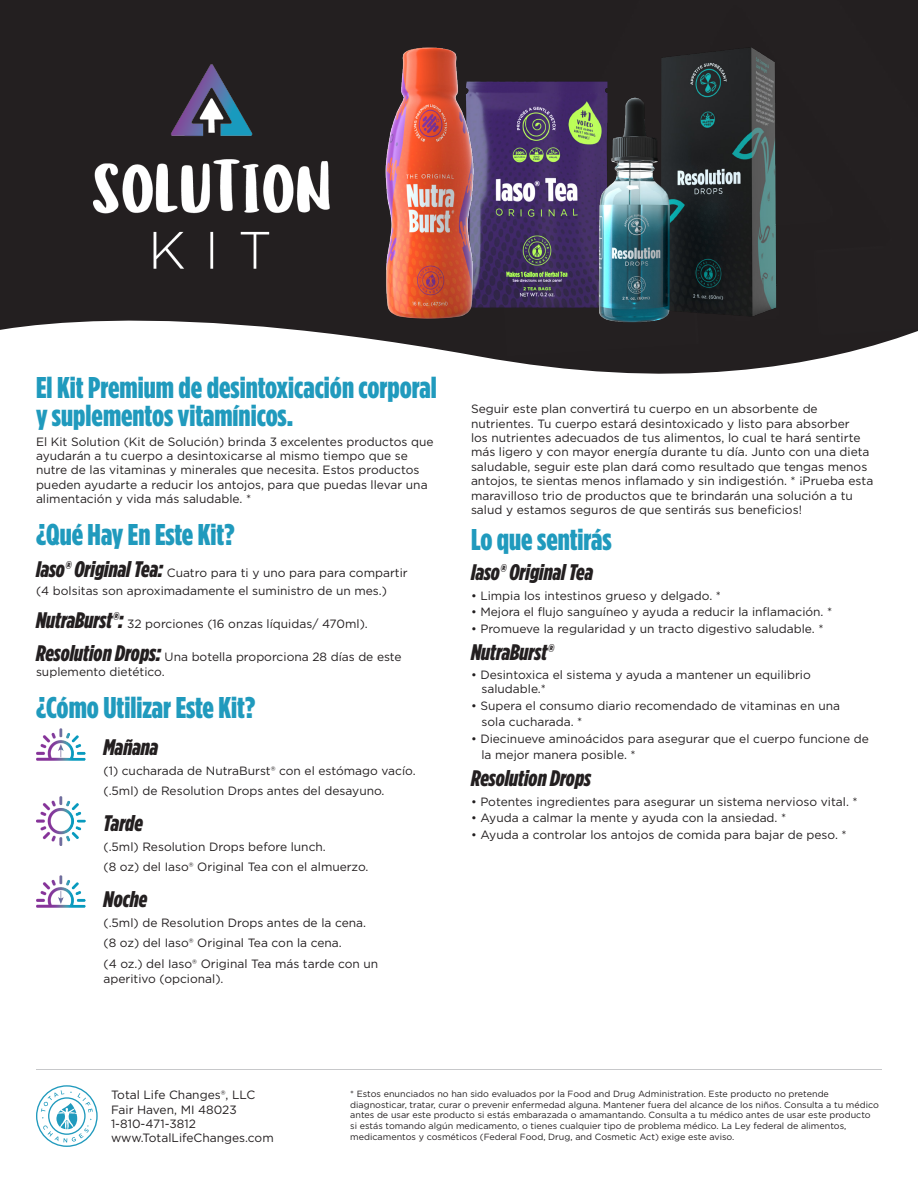
<style>
.page{position:relative;width:918px;height:1188px;background:#fff}
.page>*{position:absolute;margin:0;border:0;box-sizing:border-box;transform-origin:0 0}
.Headers{font:900 30px/28.5px "Gotham Condensed";color:#209abd}
.Description{font:900 30px "Gotham Condensed";color:#209abd}
.Description-2{font:italic 900 22.5px "Gotham Condensed";color:#231f20}
.Igredient_Subhead{font:italic 900 22.5px "Gotham Condensed";color:#231f20}
.Description-3{font:12px/14.4px "Gotham";color:#231f20}
.t1{font:9px/10.8px "Gotham";color:#231f20}
.s1{font-family:"Gotham Condensed";font-weight:900;font-style:italic;font-size:22.5px}
</style>
<div class="page">
<svg style="left:0;top:0;width:801px;height:374px;fill:#231f20"></svg>
<div style="left:484px;top:0;width:434px;height:349px;background:#242021"></div>
<hr style="left:36px;top:1069px;width:846px;height:1px;background:#c7c8ca">
<svg style="left:36px;top:1085px;width:62px;height:62px"></svg>
<img style="left:361px;top:362px;width:350px;height:9px">
<img style="left:513px;top:13px;width:349px;height:349px">
<img style="left:255px;top:14px;width:349px;height:349px">
<img style="left:93px;top:64px;width:237px;height:205px">
<img style="left:36px;top:729px;width:49px;height:32px">
<img style="left:36px;top:796px;width:49px;height:50px">
<img style="left:36px;top:875px;width:49px;height:32px">
<p class="Headers" style="left:36px;top:373px;width:402px">El Kit Premium de desintoxicación corporal y suplementos vitamínicos.</p>
<p class="Description-3" style="left:36px;top:434px;width:399px">El Kit Solution (Kit de Solución) brinda 3 excelentes productos que ayudarán a tu cuerpo a desintoxicarse al mismo tiempo que se nutre de las vitaminas y minerales que necesita. Estos productos pueden ayudarte a reducir los antojos, para que puedas llevar una alimentación y vida más saludable. *</p>
<p class="Headers" style="left:36px;top:520px;width:200px">¿Qué Hay En Este Kit?</p>
<p class="Description-3" style="left:36px;top:565px;width:373px"><span class="s1">Iaso® Original Tea:</span> Cuatro para ti y uno para para compartir</p>
<p class="Description-3" style="left:36px;top:583px;width:353px">(4 bolsitas son aproximadamente el suministro de un mes.)</p>
<p class="Description-3" style="left:36px;top:616px;width:333px"><span class="s1">NutraBurst®:</span> 32 porciones (16 onzas líquidas/ 470ml).</p>
<p class="Description-3" style="left:36px;top:649px;width:367px;line-height:15px"><span class="s1">Resolution Drops:</span> Una botella proporciona 28 días de este suplemento dietético.</p>
<p class="Headers" style="left:36px;top:693px;width:221px">¿Cómo Utilizar Este Kit?</p>
<p class="Description-2" style="left:104px;top:734px;width:56px">Mañana</p>
<p class="Description-3" style="left:104px;top:763px;width:314px">(1) cucharada de NutraBurst® con el estómago vacío.</p>
<p class="Description-3" style="left:104px;top:783px;width:283px">(.5ml) de Resolution Drops antes del desayuno.</p>
<p class="Igredient_Subhead" style="left:104px;top:810px;width:41px">Tarde</p>
<p class="Description-3" style="left:104px;top:839px;width:224px">(.5ml) Resolution Drops before lunch.</p>
<p class="Description-3" style="left:104px;top:859px;width:267px">(8 oz) del Iaso® Original Tea con el almuerzo.</p>
<p class="Igredient_Subhead" style="left:104px;top:886px;width:45px">Noche</p>
<p class="Description-3" style="left:104px;top:915px;width:264px">(.5ml) de Resolution Drops antes de la cena.</p>
<p class="Description-3" style="left:104px;top:935px;width:240px">(8 oz) del Iaso® Original Tea con la cena.</p>
<p class="Description-3" style="left:104px;top:956px;width:276px;line-height:15px">(4 oz.) del Iaso® Original Tea más tarde con un aperitivo (opcional).</p>
<p class="Description-3" style="left:471px;top:402px;width:404px">Seguir este plan convertirá tu cuerpo en un absorbente de nutrientes. Tu cuerpo estará desintoxicado y listo para absorber<br>los nutrientes adecuados de tus alimentos, lo cual te hará sentirte más ligero y con mayor energía durante tu día. Junto con una dieta saludable, seguir este plan dará como resultado que tengas menos antojos, te sientas menos inflamado y sin indigestión. * ¡Prueba esta maravilloso trio de productos que te brindarán una solución a tu salud y estamos seguros de que sentirás sus beneficios!</p>
<p class="Description" style="left:471px;top:522px;width:142px">Lo que sentirás</p>
<p class="Description-2" style="left:471px;top:559px;width:124px">Iaso® Original Tea</p>
<p class="Description-3" style="left:471px;top:588px;width:252px">• Limpia los intestinos grueso y delgado. *</p>
<p class="Description-3" style="left:471px;top:604px;width:363px">• Mejora el flujo sanguíneo y ayuda a reducir la inflamación. *</p>
<p class="Description-3" style="left:471px;top:621px;width:354px">• Promueve la regularidad y un tracto digestivo saludable. *</p>
<p class="Description-2" style="left:471px;top:638px;width:84px">NutraBurst®</p>
<p class="Description-3" style="left:482px;top:667px;width:331px;text-indent:-10px">• Desintoxica el sistema y ayuda a mantener un equilibrio saludable.*</p>
<p class="Description-3" style="left:482px;top:697px;width:360px;line-height:16.5px;text-indent:-10px">• Supera el consumo diario recomendado de vitaminas en una sola cucharada. *</p>
<p class="Description-3" style="left:482px;top:730px;width:389px;line-height:16.5px;text-indent:-10px">• Diecinueve aminoácidos para asegurar que el cuerpo funcione de la mejor manera posible. *</p>
<p class="Description-2" style="left:471px;top:765px;width:122px">Resolution Drops</p>
<p class="Description-3" style="left:471px;top:794px;width:388px">• Potentes ingredientes para asegurar un sistema nervioso vital. *</p>
<p class="Description-3" style="left:471px;top:811px;width:317px">• Ayuda a calmar la mente y ayuda con la ansiedad. *</p>
<p class="Description-3" style="left:471px;top:827px;width:377px">• Ayuda a controlar los antojos de comida para bajar de peso. *</p>
<p class="Description-3" style="left:111px;top:1088px;width:146px">Total Life Changes®, LLC</p>
<p class="Description-3" style="left:111px;top:1102px;width:127px">Fair Haven, MI 48023</p>
<p class="Description-3" style="left:111px;top:1116px;width:86px">1-810-471-3812</p>
<p class="Description-3" style="left:111px;top:1131px;width:164px">www.TotalLifeChanges.com</p>
<p class="t1" style="left:350px;top:1088px;width:530px">* Estos enunciados no han sido evaluados por la Food and Drug Administration. Este producto no pretende diagnosticar, tratar, curar o prevenir enfermedad alguna. Mantener fuera del alcance de los niños. Consulta a tu médico antes de usar este producto si estás embarazada o amamantando. Consulta a tu médico antes de usar este producto si estás tomando algún medicamento, o tienes cualquier tipo de problema médico. La Ley federal de alimentos, medicamentos y cosméticos (Federal Food, Drug, and Cosmetic Act) exige este aviso.</p>
</div>
